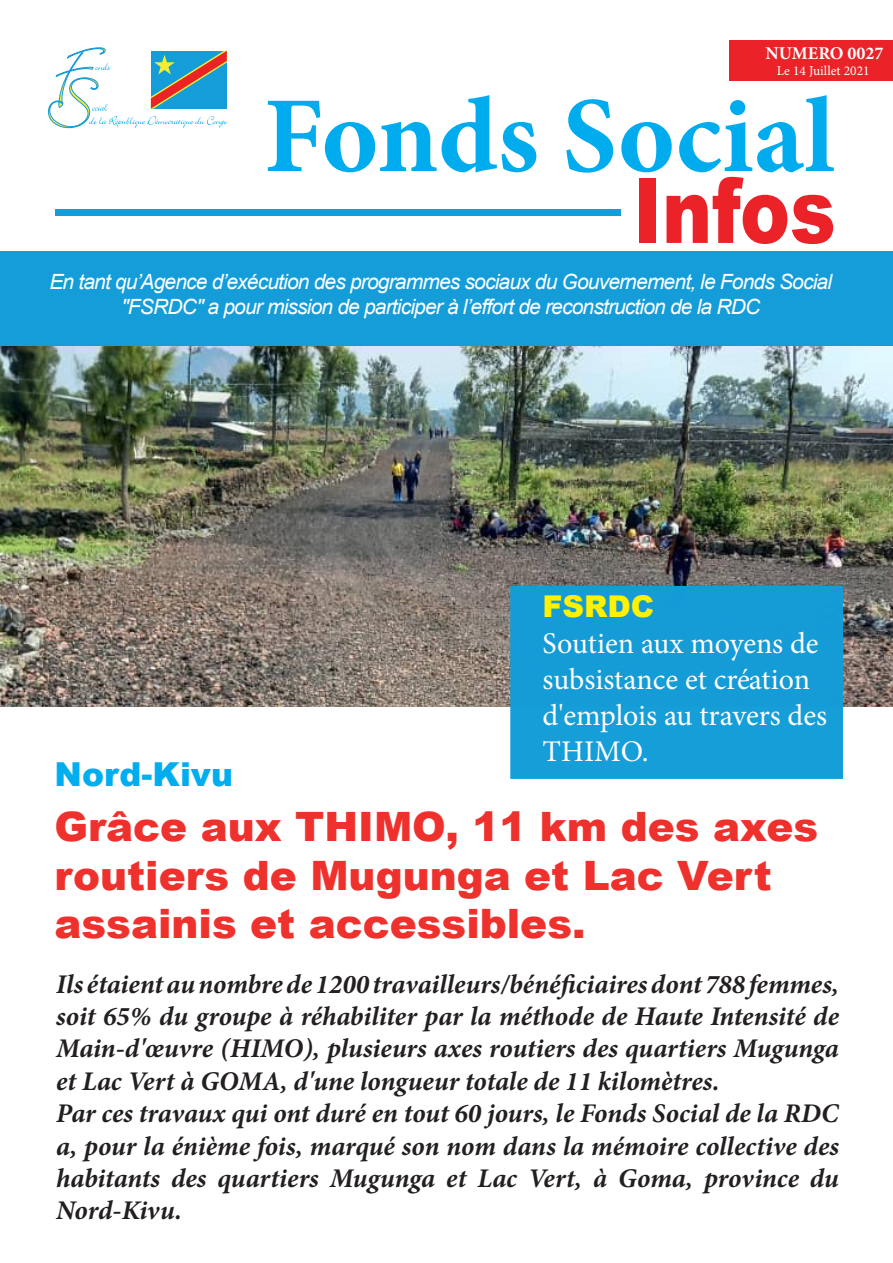
<style>
.page{position:relative;width:893px;height:1263px;background:#fff}
.page>*{position:absolute;margin:0;border:0;box-sizing:border-box;transform-origin:0 0}
.t1{font:700 108px "Minion Pro";color:#00aced}
.t2{font:900 90.75px "Arial";color:#eb2328;scale:.83 1}
.t3{font:900 40.5px/48.6px "Arial";color:#ee312c}
.t4{font:900 33px "Arial";color:#00aeef}
.t5{font:30px/36px "Minion Pro";letter-spacing:-.005em;color:#fff}
.t6{font:900 30px "Arial";color:#fff101}
.t7{font:italic 700 27px/32.4px "Minion Pro";letter-spacing:-.005em;color:#231f20}
.t8{font:italic 21px/25.2px "Arial";letter-spacing:-.04em;color:#fff;text-align:center}
.t9{font:700 18px "Minion Pro";color:#fff}
.t10{font:13.5px "Minion Pro";color:#fff}
</style>
<div class="page">
<div style="left:730px;top:40px;width:163px;height:41px;background:#eb2328"></div>
<div style="left:0;top:251px;width:893px;height:96px;background:#149dd9"></div>
<svg style="left:48px;top:47px;width:180px;height:81px"></svg>
<img style="left:0;top:347px;width:893px;height:360px">
<div style="left:510px;top:586px;width:333px;height:193px;background:#149dd9;border:2px solid #149dd9"></div>
<div style="left:55px;top:209px;width:566px;height:6px;background:#149dd9"></div>
<p class="t9" style="left:766px;top:40px;width:119px">NUMERO 0027</p>
<p class="t10" style="left:777px;top:61px;width:94px">Le 14 Juillet 2021</p>
<h1 class="t1" style="left:264px;top:60px;width:573px">Fonds Social</h1>
<h2 class="t2" style="left:633px;top:145px;width:246px">Infos</h2>
<p class="t8" style="left:49px;top:269px;width:784px">En tant qu’Agence d’exécution des programmes sociaux du Gouvernement, le Fonds Social "FSRDC" a pour mission de participer à l’effort de reconstruction de la RDC</p>
<p class="t4" style="left:55px;top:750px;width:180px">Nord-Kivu</p>
<p class="t6" style="left:542px;top:584px;width:113px">FSRDC</p>
<p class="t5" style="left:542px;top:625px;width:286px">Soutien aux moyens de subsistance et création d'emplois au travers des<br>THIMO.</p>
<h3 class="t3" style="left:55px;top:801px;width:765px">Grâce aux THIMO, 11 km des axes routiers de Mugunga et Lac Vert assainis et accessibles.</h3>
<p class="t7" style="left:56px;top:967px;width:784px">Ils étaient au nombre de 1200 travailleurs/bénéficiaires dont 788 femmes, soit 65% du groupe à réhabiliter par la méthode de Haute Intensité de Main-d'œuvre (HIMO), plusieurs axes routiers des quartiers Mugunga et Lac Vert à GOMA, d'une longueur totale de 11 kilomètres.<br>Par ces travaux qui ont duré en tout 60 jours, le Fonds Social de la RDC a, pour la énième fois, marqué son nom dans la mémoire collective des habitants des quartiers Mugunga et Lac Vert, à Goma, province du Nord-Kivu.</p>
</div>
